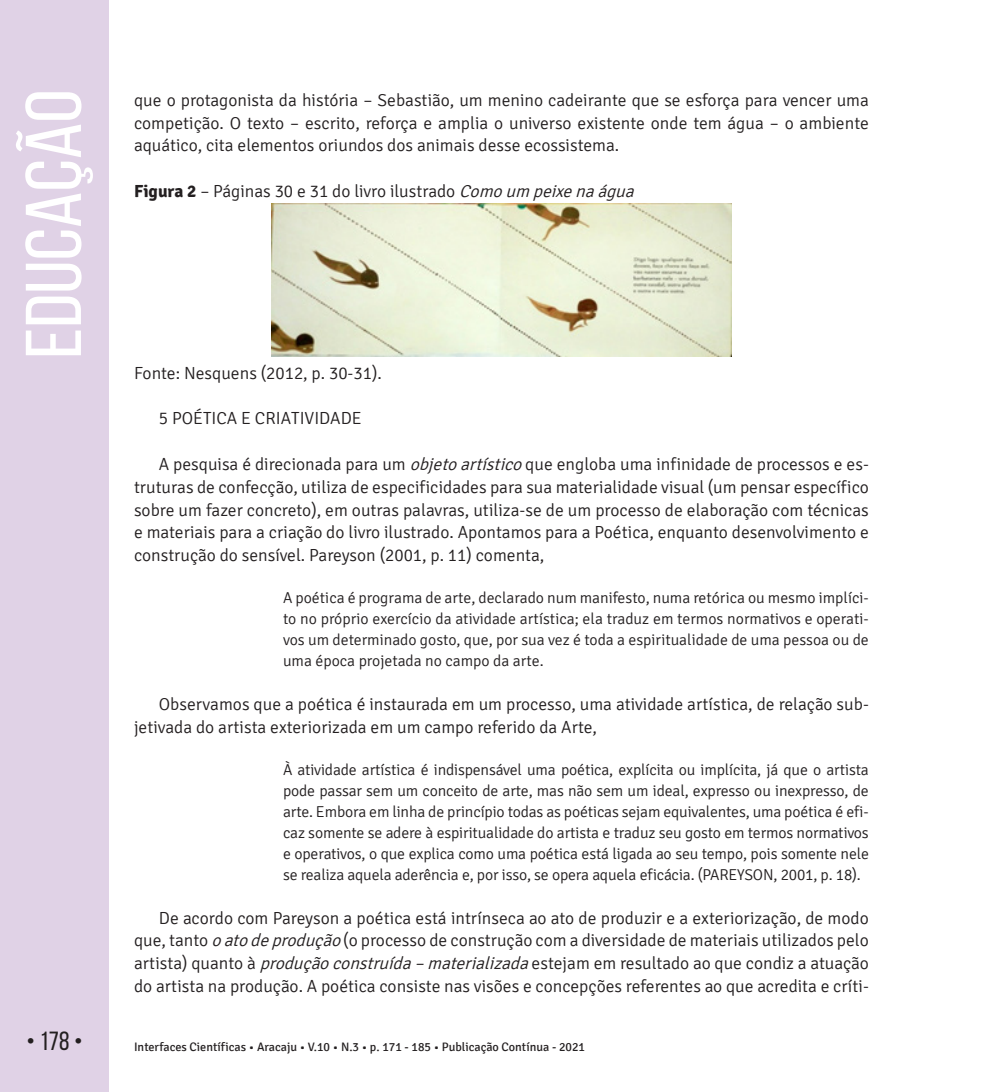
<style>
.page{position:relative;width:993px;height:1092px;background:#fff}
.page>*{position:absolute;margin:0;border:0;box-sizing:border-box;transform-origin:0 0}
.t1{font:78.75px "Bebas Neue";color:#fff;scale:1.09 1}
.t2{font:26.25px "Bebas Neue";color:#231f20}
.TEXTO{font:300 17.5px/22.8px "Signika";color:#231f20;text-align:justify}
.CITAÇÃO{font:300 15.75px/21px "Signika";letter-spacing:-.01em;color:#231f20;text-align:justify}
.t3{font:12.25px "Signika";color:#231f20}
.s1{font-weight:700}
.s2{font-style:italic}
</style>
<div class="page">
<div style="left:0;top:0;width:109px;height:1091px;background:#e0d2e6"></div>
<img style="left:271px;top:204px;width:460px;height:152px">
<h1 class="t1" style="left:11px;top:358px;width:248px;rotate:-90deg">EDUCAÇÃO</h1>
<p class="TEXTO" style="left:134px;top:89px;width:736px">que o protagonista da história – Sebastião, um menino cadeirante que se esforça para vencer uma competição. O texto – escrito, reforça e amplia o universo existente onde tem água – o ambiente aquático, cita elementos oriundos dos animais desse ecossistema.</p>
<p class="TEXTO" style="left:134px;top:180px;width:506px"><span class="s1">Figura 2</span> – Páginas 30 e 31 do livro ilustrado <span class="s2">Comoum peixenaágua</span></p>
<p class="TEXTO" style="left:134px;top:362px;width:249px">Fonte: Nesquens (2012, p. 30-31).</p>
<p class="TEXTO" style="left:159px;top:407px;width:204px">5 POÉTICA E CRIATIVIDADE</p>
<p class="TEXTO" style="left:134px;top:453px;width:736px;text-indent:25px">A pesquisa é direcionada para um <span class="s2">objetoartístico</span>que engloba uma infinidade de processos e es&shy;truturas de confecção, utiliza de especificidades para sua materialidade visual (um pensar específico sobre um fazer concreto), em outras palavras, utiliza-se de um processo de elaboração com técnicas e materiais para a criação do livro ilustrado. Apontamos para a Poética, enquanto desenvolvimento e construção do sensível. Pareyson (2001, p. 11) comenta,</p>
<p class="CITAÇÃO" style="left:283px;top:587px;width:587px">A poética é programa de arte, declarado num manifesto, numa retórica ou mesmo implíci&shy;to no próprio exercício da atividade artística; ela traduz em termos normativos e operati&shy;vos um determinado gosto, que, por sua vez é toda a espiritualidade de uma pessoa ou de uma época projetada no campo da arte.</p>
<p class="TEXTO" style="left:134px;top:693px;width:736px;text-indent:25px">Observamos que a poética é instaurada em um processo, uma atividade artística, de relação sub&shy;jetivada do artista exteriorizada em um campo referido da Arte,</p>
<p class="CITAÇÃO" style="left:283px;top:759px;width:587px">À atividade artística é indispensável uma poética, explícita ou implícita, já que o artista pode passar sem um conceito de arte, mas não sem um ideal, expresso ou inexpresso, de arte. Embora em linha de princípio todas as poéticas sejam equivalentes, uma poética é efi&shy;caz somente se adere à espiritualidade do artista e traduz seu gosto em termos normativos e operativos, o que explica como uma poética está ligada ao seu tempo, pois somente nele se realiza aquela aderência e, por isso, se opera aquela eficácia. (PAREYSON, 2001, p. 18).</p>
<p class="TEXTO" style="left:134px;top:906px;width:736px;text-indent:25px">De acordo com Pareyson a poética está intrínseca ao ato de produzir e a exteriorização, de modo que, tanto <span class="s2">oatodeprodução</span>(o processo de construção com a diversidade de materiais utilizados pelo artista) quanto à <span class="s2">produçãoconstruída–materializada</span>estejam em resultado ao que condiz a atuação do artista na produção. A poética consiste nas visões e concepções referentes ao que acredita e críti-</p>
<h2 class="t2" style="left:26px;top:1026px;width:58px">• 178 •</h2>
<p class="t3" style="left:134px;top:1040px;width:452px">Interfaces Científicas • Aracaju • V.10 • N.3 • p. 171 - 185 • Publicação Contínua - 2021</p>
</div>
